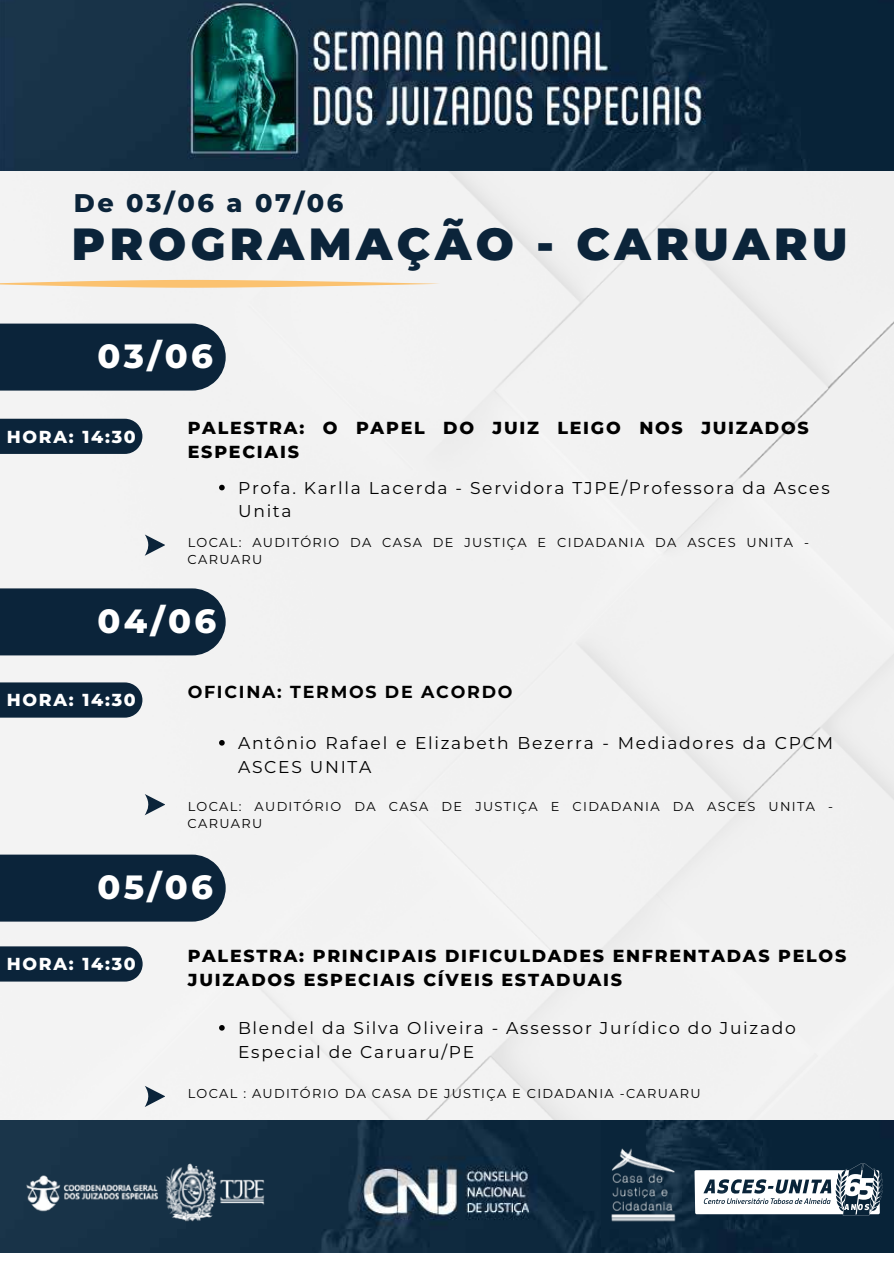
<style>
.page{position:relative;width:894px;height:1264px;background:#fff}
.page>*{position:absolute;margin:0;border:0;box-sizing:border-box;transform-origin:0 0}
.t1{font:900 45px "Montserrat";letter-spacing:.1em;color:#0b243a}
.t2{font:800 33.6px "Montserrat";letter-spacing:.1em;color:#fff}
.t3{font:800 25.5px "Montserrat";letter-spacing:.1em;color:#0b243a}
.t4{font:800 17.4px/23.7px "Montserrat";letter-spacing:.1em;color:#000}
.t5{font:800 17.4px "Montserrat";letter-spacing:.1em;color:#fff}
.t6{font:700 17.4px "Montserrat";letter-spacing:.1em;color:#000}
.t7{font:17.1px/23.7px "Montserrat";letter-spacing:.1em;color:#000}
.t8{font:12.9px/17.2px "Montserrat";letter-spacing:.1em;color:#000}
</style>
<div class="page">
<div style="left:0;top:170px;width:893px;height:1082px;background:#f2f2f2"></div>
<img style="left:0;top:0;width:893px;height:170px">
<div style="left:0;top:323px;width:226px;height:67px;background:#0b243a"></div>
<svg style="left:0;top:280px;width:440px;height:8px"></svg>
<div style="left:0;top:419px;width:142px;height:35px;background:#0b243a"></div>
<svg style="left:145px;top:534px;width:20px;height:21px"></svg>
<div style="left:0;top:588px;width:226px;height:67px;background:#0b243a"></div>
<div style="left:0;top:682px;width:142px;height:35px;background:#0b243a"></div>
<svg style="left:145px;top:794px;width:20px;height:21px"></svg>
<div style="left:0;top:854px;width:226px;height:67px;background:#0b243a"></div>
<div style="left:0;top:946px;width:143px;height:35px;background:#0b243a"></div>
<svg style="left:145px;top:1085px;width:20px;height:22px"></svg>
<img style="left:0;top:1120px;width:893px;height:131px">
<img style="left:21px;top:1128px;width:247px;height:124px">
<svg style="left:219px;top:485px;width:6px;height:5px"></svg>
<svg style="left:219px;top:740px;width:6px;height:5px"></svg>
<svg style="left:219px;top:1025px;width:6px;height:5px"></svg>
<img style="left:599px;top:1143px;width:86px;height:82px">
<svg style="left:694px;top:1162px;width:188px;height:53px"></svg>
<h3 class="t3" style="left:74px;top:184px;width:271px">De 03/06 a 07/06</h3>
<h1 class="t1" style="left:72px;top:210px;width:776px">PROGRAMAÇÃO - CARUARU</h1>
<h2 class="t2" style="left:97px;top:331px;width:117px">03/06</h2>
<p class="t5" style="left:7px;top:423px;width:130px">HORA: 14:30</p>
<p class="t4" style="left:188px;top:415px;width:622px">PALESTRA: O PAPEL DO JUIZ LEIGO NOS JUIZADOS<br>ESPECIAIS</p>
<p class="t7" style="left:238px;top:475px;width:593px">Profa. Karlla Lacerda - Servidora TJPE/Professora da Asces<br>Unita</p>
<p class="t8" style="left:187px;top:533px;width:622px">LOCAL: AUDITÓRIO DA CASA DE JUSTIÇA E CIDADANIA DA ASCES UNITA -<br>CARUARU</p>
<h2 class="t2" style="left:97px;top:596px;width:120px">04/06</h2>
<p class="t5" style="left:7px;top:687px;width:130px">HORA: 14:30</p>
<p class="t6" style="left:188px;top:679px;width:326px">OFICINA: TERMOS DE ACORDO</p>
<p class="t7" style="left:238px;top:730px;width:596px">Antônio Rafael e Elizabeth Bezerra - Mediadores da CPCM<br>ASCES UNITA</p>
<p class="t8" style="left:187px;top:797px;width:646px">LOCAL: AUDITÓRIO DA CASA DE JUSTIÇA E CIDADANIA DA ASCES UNITA -<br>CARUARU</p>
<h2 class="t2" style="left:97px;top:862px;width:117px">05/06</h2>
<p class="t5" style="left:7px;top:951px;width:130px">HORA: 14:30</p>
<p class="t4" style="left:188px;top:942px;width:660px">PALESTRA: PRINCIPAIS DIFICULDADES ENFRENTADAS PELOS<br>JUIZADOS ESPECIAIS CÍVEIS ESTADUAIS</p>
<p class="t7" style="left:238px;top:1015px;width:559px">Blendel da Silva Oliveira - Assessor Jurídico do Juizado<br>Especial de Caruaru/PE</p>
<p class="t8" style="left:188px;top:1084px;width:514px">LOCAL : AUDITÓRIO DA CASA DE JUSTIÇA E CIDADANIA -CARUARU</p>
</div>
